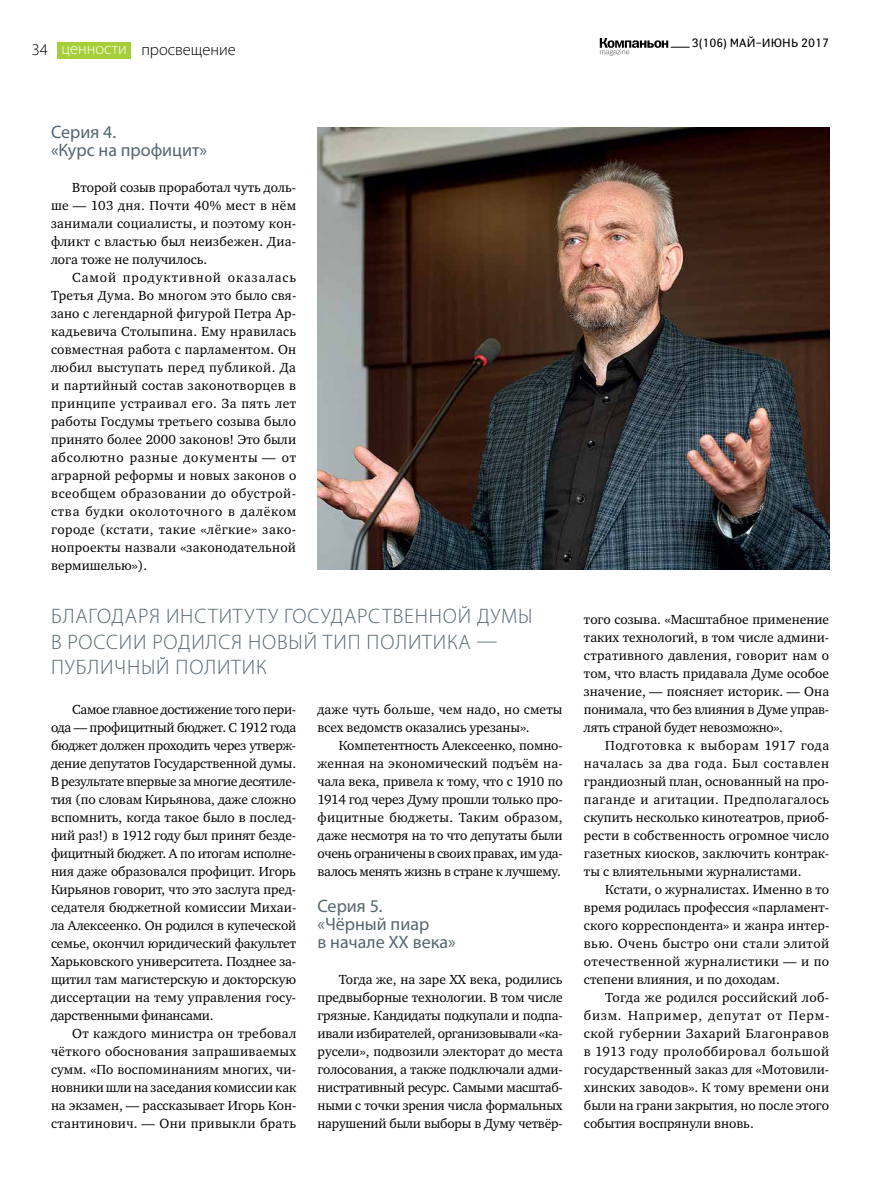
<style>
.page{position:relative;width:893px;height:1191px;background:#fff}
.page>*{position:absolute;margin:0;border:0;box-sizing:border-box;transform-origin:0 0}
.t1{font:300 21px/25.5px "Myriad Pro";letter-spacing:.04em;color:#546670}
.t2{font:18px/18px "Myriad Pro";color:#546670}
.t3{font:300 16.5px "Myriad Pro";color:#000}
.t4{font:300 16.5px "Myriad Pro";color:#fff}
.t5{font:13.5px/18px "Charter ITC";color:#000;text-align:justify}
.t6{font:12px "Yanus";letter-spacing:.005em;color:#000}
</style>
<div class="page">
<svg style="left:600px;top:38px;width:90px;height:18px"></svg>
<div style="left:57px;top:42px;width:74px;height:17px;background:#a6ce39"></div>
<img style="left:318px;top:128px;width:511px;height:442px">
<p class="t3" style="left:32px;top:40px;width:18px">34</p>
<p class="t4" style="left:62px;top:39px;width:67px">ценности</p>
<p class="t3" style="left:141px;top:40px;width:96px">просвещение</p>
<p class="t6" style="left:692px;top:36px;width:139px">3(106) МАЙ–ИЮНЬ 2017</p>
<h2 class="t2" style="left:51px;top:122px;width:158px">Серия 4.<br>«Курс на профицит»</h2>
<p class="t5" style="left:51px;top:178px;width:247px;text-indent:21px">Второй созыв проработал чуть доль&shy;ше — 103 дня. Почти 40% мест в нём занимали социалисты, и поэтому кон&shy;фликт с властью был неизбежен. Диа&shy;лога тоже не получилось.</p>
<p class="t5" style="left:51px;top:268px;width:247px;text-indent:21px">Самой продуктивной оказалась Третья Дума. Во многом это было свя&shy;зано с легендарной фигурой Петра Ар&shy;кадьевича Столыпина. Ему нравилась совместная работа с парламентом. Он любил выступать перед публикой. Да и партийный состав законотворцев в принципе устраивал его. За пять лет работы Госдумы третьего созыва было принято более 2000 законов! Это были абсолютно разные документы — от аграрной реформы и новых законов о всеобщем образовании до обустрой&shy;ства будки околоточного в далёком городе (кстати, такие «лёгкие» зако&shy;нопроекты назвали «законодательной вермишелью»).</p>
<h1 class="t1" style="left:51px;top:603px;width:483px">БЛАГОДАРЯ ИНСТИТУТУ ГОСУДАРСТВЕННОЙ ДУМЫ<br>В РОССИИ РОДИЛСЯ НОВЫЙ ТИП ПОЛИТИКА —<br>ПУБЛИЧНЫЙ ПОЛИТИК</h1>
<p class="t5" style="left:51px;top:700px;width:247px;text-indent:21px">Самое главное достижение того пери&shy;ода — профицитный бюджет. С 1912 года бюджет должен проходить через утверж&shy;дение депутатов Государственной думы.<br>В результате впервые за многие десятиле&shy;тия (по словам Кирьянова, даже сложно вспомнить, когда такое было в послед&shy;ний раз!) в 1912 году был принят безде&shy;фицитный бюджет. А по итогам исполне&shy;ния даже образовался профицит. Игорь Кирьянов говорит, что это заслуга пред&shy;седателя бюджетной комиссии Михаи&shy;ла Алексеенко. Он родился в купеческой семье, окончил юридический факультет Харьковского университета. Позднее за&shy;щитил там магистерскую и докторскую диссертации на тему управления госу&shy;дарственными финансами.</p>
<p class="t5" style="left:51px;top:1024px;width:247px;text-indent:21px">От каждого министра он требовал чёткого обоснования запрашиваемых сумм. «По воспоминаниям многих, чи&shy;новники шли на заседания комиссии как на экзамен, — рассказывает Игорь Кон&shy;стантинович. — Они привыкли брать</p>
<p class="t5" style="left:317px;top:700px;width:247px">даже чуть больше, чем надо, но сметы всех ведомств оказались урезаны».</p>
<p class="t5" style="left:317px;top:736px;width:247px;text-indent:21px">Компетентность Алексеенко, помно&shy;женная на экономический подъём на&shy;чала века, привела к тому, что с 1910 по 1914 год через Думу прошли только про&shy;фицитные бюджеты. Таким образом, даже несмотря на то что депутаты были очень ограничены в своих правах, им уда&shy;валось менять жизнь в стране к лучшему.</p>
<h2 class="t2" style="left:317px;top:896px;width:140px">Серия 5. «Чёрный пиар<br>в начале XX века»</h2>
<p class="t5" style="left:317px;top:970px;width:247px;text-indent:21px">Тогда же, на заре XX века, родились предвыборные технологии. В том числе грязные. Кандидаты подкупали и подпа&shy;ивали избирателей, организовывали «ка&shy;русели», подвозили электорат до места голосования, а также подключали адми&shy;нистративный ресурс. Самыми масштаб&shy;ными с точки зрения числа формальных нарушений были выборы в Думу четвёр-</p>
<p class="t5" style="left:584px;top:610px;width:247px">того созыва. «Масштабное применение таких технологий, в том числе админи&shy;стративного давления, говорит нам о том, что власть придавала Думе особое значение, — поясняет историк. — Она понимала, что без влияния в Думе управ&shy;лять страной будет невозможно».</p>
<p class="t5" style="left:584px;top:736px;width:247px;text-indent:21px">Подготовка к выборам 1917 года началась за два года. Был составлен грандиозный план, основанный на про&shy;паганде и агитации. Предполагалось скупить несколько кинотеатров, приоб&shy;рести в собственность огромное число газетных киосков, заключить контрак&shy;ты с влиятельными журналистами.</p>
<p class="t5" style="left:584px;top:880px;width:247px;text-indent:21px">Кстати, о журналистах. Именно в то время родилась профессия «парламент&shy;ского корреспондента» и жанра интер&shy;вью. Очень быстро они стали элитой отечественной журналистики — и по степени влияния, и по доходам.</p>
<p class="t5" style="left:584px;top:988px;width:247px;text-indent:21px">Тогда же родился российский лоб&shy;бизм. Например, депутат от Перм&shy;ской губернии Захарий Благонравов в 1913 году пролоббировал большой государственный заказ для «Мотовили&shy;хинских заводов». К тому времени они были на грани закрытия, но после этого события воспрянули вновь.</p>
</div>
